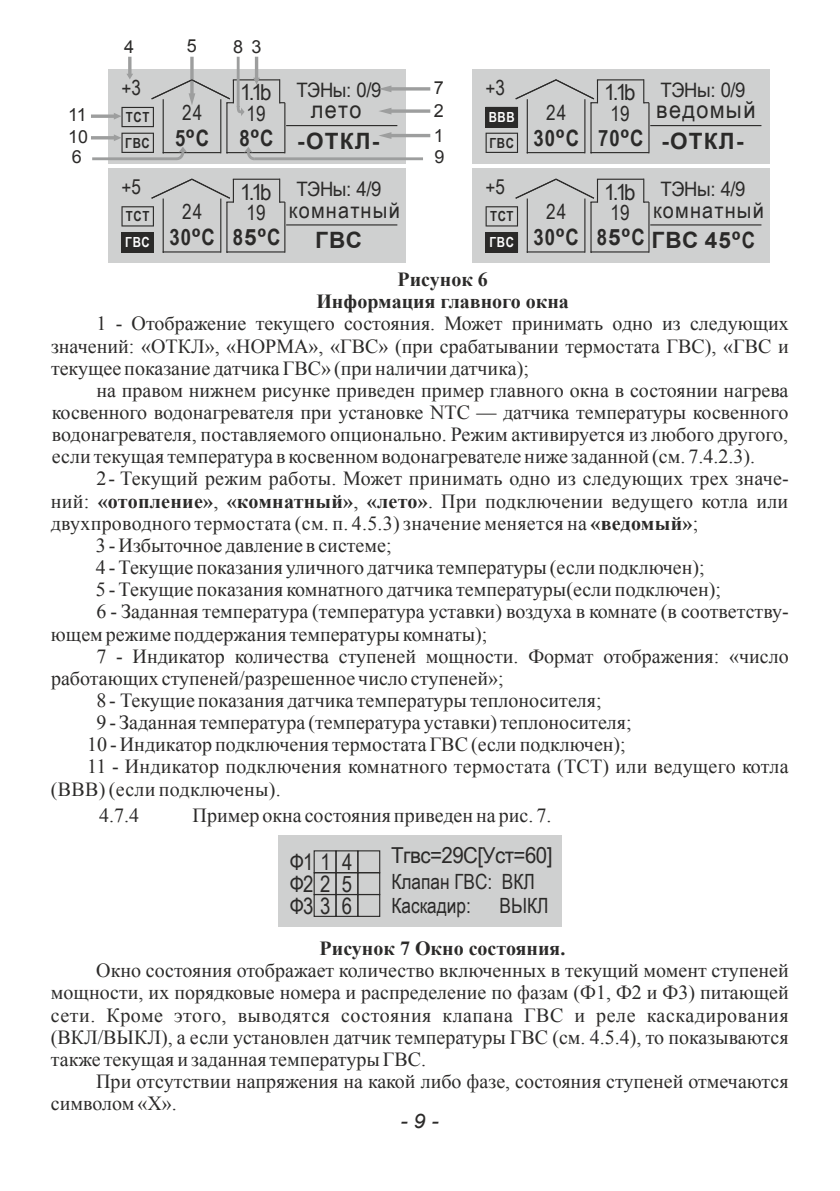
<style>
.page{position:relative;width:840px;height:1191px;background:#fff}
.page>*{position:absolute;margin:0;border:0;box-sizing:border-box;transform-origin:0 0}
.t1{font:24px "Arial Narrow";letter-spacing:.05em;color:#2b2a29;scale:1.1 1}
.t2{font:700 22.6px "Arial";letter-spacing:.055em;color:#2b2a29}
.t3{font:22.6px/21.8px "Arial Narrow";color:#2b2a29;text-align:justify}
.t4{font:700 22.6px "Arial Narrow";color:#2b2a29}
.t5{font:22px "Arial Narrow";letter-spacing:.05em;color:#2b2a29;scale:1.1 1}
.t6{font:22px "Arial Narrow";letter-spacing:.05em;color:#2b2a29;scale:1.14 1}
.t7{font:22px "Arial Narrow";letter-spacing:-.025em;color:#2b2a29;scale:1.14 1}
.t8{font:21px/23.8px "Arial Narrow";color:#2b2a29}
.t9{font:20.8px "Arial Narrow";letter-spacing:.025em;color:#2b2a29}
.t10{font:20px/22.2px "Times New Roman";color:#2b2a29;text-align:justify}
.t11{font:700 20px/22.2px "Times New Roman";color:#2b2a29;text-align:center}
.t12{font:italic 20px "Arial";color:#2b2a29;scale:1.08 1}
.t13{font:19.8px "Arial Narrow";letter-spacing:-.025em;color:#2b2a29;scale:1.14 1}
.t14{font:18px/22.4px "Arial";color:#2b2a29}
.t15{font:700 14px "Arial Narrow";letter-spacing:.045em;color:#2b2a29}
.t16{font:700 14px "Arial Narrow";color:#fdfdfd}
.s1{font-size:22.6px}
.s2{font-family:"Arial";font-size:22.6px}
.s3{font-family:"Arial Narrow"}
.s4{font-family:"Arial Narrow";font-size:14px}
.s5{font-family:"Arial"}
.s6{font-family:"Arial Narrow";font-size:14px;color:#fdfdfd}
.s7{font-weight:700}
</style>
<div class="page">
<div style="left:108px;top:69px;width:297px;height:94px;background:#cfd0d0"></div>
<div style="left:278px;top:835px;width:283px;height:91px;background:#cfd0d0"></div>
<div style="left:313px;top:850px;width:23px;height:23px;border:1px solid #2b2a29"></div>
<div style="left:313px;top:872px;width:23px;height:23px;border:1px solid #2b2a29"></div>
<div style="left:313px;top:894px;width:23px;height:23px;border:1px solid #2b2a29"></div>
<div style="left:335px;top:850px;width:23px;height:23px;border:1px solid #2b2a29"></div>
<div style="left:335px;top:872px;width:23px;height:23px;border:1px solid #2b2a29"></div>
<div style="left:335px;top:894px;width:23px;height:23px;border:1px solid #2b2a29"></div>
<div style="left:357px;top:850px;width:23px;height:23px;border:1px solid #2b2a29"></div>
<div style="left:357px;top:872px;width:23px;height:23px;border:1px solid #2b2a29"></div>
<div style="left:357px;top:894px;width:23px;height:23px;border:1px solid #2b2a29"></div>
<svg style="left:91px;top:57px;width:339px;height:103px"></svg>
<div style="left:108px;top:168px;width:297px;height:94px;background:#cfd0d0"></div>
<hr style="left:286px;top:224px;width:111px;height:1px;background:#2b2a29">
<svg style="left:121px;top:232px;width:33px;height:20px"></svg>
<hr style="left:162px;top:198px;width:2px;height:55px;background:#2b2a29">
<hr style="left:220px;top:198px;width:1px;height:55px;background:#2b2a29">
<hr style="left:284px;top:202px;width:1px;height:51px;background:#2b2a29">
<hr style="left:226px;top:202px;width:1px;height:51px;background:#2b2a29">
<svg style="left:162px;top:251px;width:124px;height:2px"></svg>
<svg style="left:121px;top:178px;width:165px;height:48px"></svg>
<div style="left:471px;top:69px;width:298px;height:94px;background:#cfd0d0"></div>
<hr style="left:650px;top:125px;width:111px;height:1px;background:#2b2a29">
<svg style="left:485px;top:133px;width:32px;height:20px"></svg>
<hr style="left:526px;top:99px;width:1px;height:54px;background:#2b2a29">
<hr style="left:584px;top:99px;width:1px;height:54px;background:#2b2a29">
<hr style="left:648px;top:103px;width:1px;height:50px;background:#2b2a29">
<hr style="left:590px;top:103px;width:1px;height:50px;background:#2b2a29">
<svg style="left:526px;top:151px;width:123px;height:3px"></svg>
<svg style="left:485px;top:79px;width:164px;height:48px"></svg>
<div style="left:471px;top:168px;width:298px;height:94px;background:#cfd0d0"></div>
<hr style="left:650px;top:224px;width:111px;height:1px;background:#2b2a29">
<svg style="left:485px;top:232px;width:32px;height:20px"></svg>
<hr style="left:526px;top:198px;width:1px;height:55px;background:#2b2a29">
<hr style="left:584px;top:198px;width:1px;height:55px;background:#2b2a29">
<hr style="left:648px;top:202px;width:1px;height:51px;background:#2b2a29">
<hr style="left:590px;top:202px;width:1px;height:51px;background:#2b2a29">
<svg style="left:526px;top:251px;width:123px;height:2px"></svg>
<svg style="left:485px;top:178px;width:164px;height:48px"></svg>
<p class="t14" style="left:124px;top:35px;width:12px">4</p>
<p class="t14" style="left:187px;top:35px;width:12px">5</p>
<p class="t14" style="left:233px;top:35px;width:30px">8 3</p>
<p class="t14" style="left:68px;top:104px;width:20px">11</p>
<p class="t9" style="left:121px;top:80px;width:21px">+3</p>
<p class="t15" style="left:126px;top:106px;width:25px">ТСТ</p>
<p class="t9" style="left:182px;top:104px;width:21px">24</p>
<p class="t6" style="left:240px;top:84px;width:29px">1.1b</p>
<p class="t9" style="left:246px;top:106px;width:21px">19</p>
<p class="t13" style="left:296px;top:75px;width:76px">ТЭНы: 0/9</p>
<p class="t1" style="left:311px;top:92px;width:47px">лето</p>
<p class="t14" style="left:433px;top:77px;width:12px">7<br>2</p>
<p class="t14" style="left:68px;top:125px;width:21px">10</p>
<p class="t14" style="left:433px;top:125px;width:12px">1</p>
<p class="t15" style="left:125px;top:132px;width:85px">ГВС <span class="s1">5</span><span class="s2">º</span><span class="s1">С</span></p>
<p class="t2" style="left:239px;top:132px;width:141px"><span class="s3">8</span>º<span class="s3">С</span> -ОТКЛ-</p>
<p class="t14" style="left:72px;top:146px;width:12px">6</p>
<p class="t14" style="left:434px;top:146px;width:12px">9</p>
<p class="t9" style="left:485px;top:80px;width:21px">+3</p>
<p class="t13" style="left:660px;top:75px;width:76px">ТЭНы: 0/9</p>
<p class="t1" style="left:655px;top:92px;width:92px">ведомый</p>
<p class="t2" style="left:489px;top:132px;width:255px"><span class="s4">ГВС</span> <span class="s3">30</span>º<span class="s3">С 70</span>º<span class="s3">С</span> -ОТКЛ-</p>
<p class="t6" style="left:604px;top:84px;width:29px">1.1b</p>
<p class="t9" style="left:546px;top:104px;width:21px">24</p>
<p class="t9" style="left:610px;top:106px;width:21px">19</p>
<p class="t16" style="left:488px;top:106px;width:27px">ВВВ</p>
<p class="t9" style="left:121px;top:179px;width:21px">+5</p>
<p class="t15" style="left:126px;top:206px;width:25px">ТСТ</p>
<p class="t9" style="left:182px;top:204px;width:21px">24</p>
<p class="t6" style="left:240px;top:184px;width:29px">1.1b</p>
<p class="t9" style="left:246px;top:205px;width:21px">19</p>
<p class="t13" style="left:296px;top:174px;width:76px">ТЭНы: 4/9</p>
<p class="t5" style="left:289px;top:194px;width:102px">комнатный</p>
<p class="t4" style="left:125px;top:224px;width:157px"><sub>ГВС</sub> 30<span class="s5">º</span>С 8<span class="s5">5º</span>С</p>
<p class="t2" style="left:315px;top:225px;width:48px">ГВС</p>
<p class="t9" style="left:485px;top:179px;width:21px">+5</p>
<p class="t13" style="left:660px;top:174px;width:76px">ТЭНы: 4/9</p>
<p class="t5" style="left:652px;top:194px;width:102px">комнатный</p>
<p class="t2" style="left:489px;top:231px;width:267px"><span class="s6">ГВС</span> <span class="s3">30</span>º<span class="s3">С 8</span>5º<span class="s3">С</span> ГВС 45º<span class="s3">С</span></p>
<p class="t6" style="left:604px;top:184px;width:29px">1.1b</p>
<p class="t9" style="left:546px;top:204px;width:21px">24</p>
<p class="t9" style="left:610px;top:205px;width:21px">19</p>
<p class="t15" style="left:490px;top:206px;width:25px">ТСТ</p>
<p class="t11" style="left:316px;top:268px;width:254px">Рисунок 6<br>Информация главного окна</p>
<p class="t10" style="left:51px;top:314px;width:739px;text-indent:45px">1 - Отображение текущего состояния. Может принимать одно из следующих значений: «ОТКЛ», «НОРМА», «ГВС» (при срабатывании термостата ГВС), «ГВС и текущее показание датчика ГВС» (при наличии датчика);</p>
<p class="t10" style="left:52px;top:379px;width:737px;text-indent:45px">на правом нижнем рисунке приведен пример главного окна в состоянии нагрева косвенного водонагревателя при установке NTC — датчика температуры косвенного водонагревателя, поставляемого опционально. Режим активируется из любого другого, если текущая температура в косвенном водонагревателе ниже заданной (см. 7.4.2.3).</p>
<p class="t10" style="left:96px;top:467px;width:693px">2 - Текущий режим работы. Может принимать одно из следующих трех значе-</p>
<p class="t10" style="left:51px;top:489px;width:738px">ний: <span class="s7">«отопление»</span>, <span class="s7">«комнатный»</span>, <span class="s7">«лето»</span>. При подключении ведущего котла или</p>
<p class="t10" style="left:51px;top:511px;width:648px">двухпроводного термостата (см. п. 4.5.3) значение меняется на <span class="s7">«ведомый»</span>;</p>
<p class="t10" style="left:96px;top:534px;width:297px">3 - Избыточное давление в системе;</p>
<p class="t10" style="left:96px;top:556px;width:610px">4 - Текущие показания уличного датчика температуры (если подключен);</p>
<p class="t10" style="left:96px;top:580px;width:626px">5 - Текущие показания комнатного датчика температуры(если подключен);</p>
<p class="t10" style="left:96px;top:602px;width:693px">6 - Заданная температура (температура уставки) воздуха в комнате (в соответству-</p>
<p class="t10" style="left:51px;top:622px;width:438px">ющем режиме поддержания температуры комнаты);</p>
<p class="t10" style="left:96px;top:647px;width:693px">7 - Индикатор количества ступеней мощности. Формат отображения: «число</p>
<p class="t10" style="left:51px;top:667px;width:454px">работающих ступеней/разрешенное число ступеней»;</p>
<p class="t10" style="left:96px;top:691px;width:506px">8 - Текущие показания датчика температуры теплоносителя;</p>
<p class="t10" style="left:96px;top:713px;width:536px">9 - Заданная температура (температура уставки) теплоносителя;</p>
<p class="t10" style="left:87px;top:735px;width:540px">10 - Индикатор подключения термостата ГВС (если подключен);</p>
<p class="t10" style="left:87px;top:757px;width:702px">11 - Индикатор подключения комнатного термостата (ТСТ) или ведущего котла</p>
<p class="t10" style="left:51px;top:779px;width:231px">(ВВВ) (если подключены).</p>
<p class="t10" style="left:99px;top:804px;width:41px">4.7.4</p>
<p class="t10" style="left:192px;top:804px;width:360px">Пример окна состояния приведен на рис. 7.</p>
<p class="t3" style="left:290px;top:850px;width:42px">Ф1 1<br>Ф2 2<br>Ф3 3</p>
<p class="t3" style="left:341px;top:853px;width:12px">4<br>5<br>6</p>
<p class="t7" style="left:391px;top:839px;width:143px">Тгвс=29С[Уст=60]</p>
<p class="t8" style="left:391px;top:869px;width:145px">Клапан ГВС: ВКЛ<br>Каскадир:</p>
<p class="t8" style="left:499px;top:892px;width:50px">ВЫКЛ</p>
<p class="t11" style="left:319px;top:937px;width:247px">Рисунок 7 Окно состояния.</p>
<p class="t10" style="left:51px;top:959px;width:739px;text-indent:45px">Окно состояния отображает количество включенных в текущий момент ступеней мощности, их порядковые номера и распределение по фазам (Ф1, Ф2 и Ф3) питающей сети. Кроме этого, выводятся состояния клапана ГВС и реле каскадирования (ВКЛ/ВЫКЛ), а если установлен датчик температуры ГВС (см. 4.5.4), то показываются также текущая и заданная температуры ГВС.</p>
<p class="t10" style="left:51px;top:1070px;width:739px;text-indent:45px">При отсутствии напряжения на какой либо фазе, состояния ступеней отмечаются символом «Х».</p>
<p class="t12" style="left:400px;top:1109px;width:37px">- 9 -</p>
</div>
